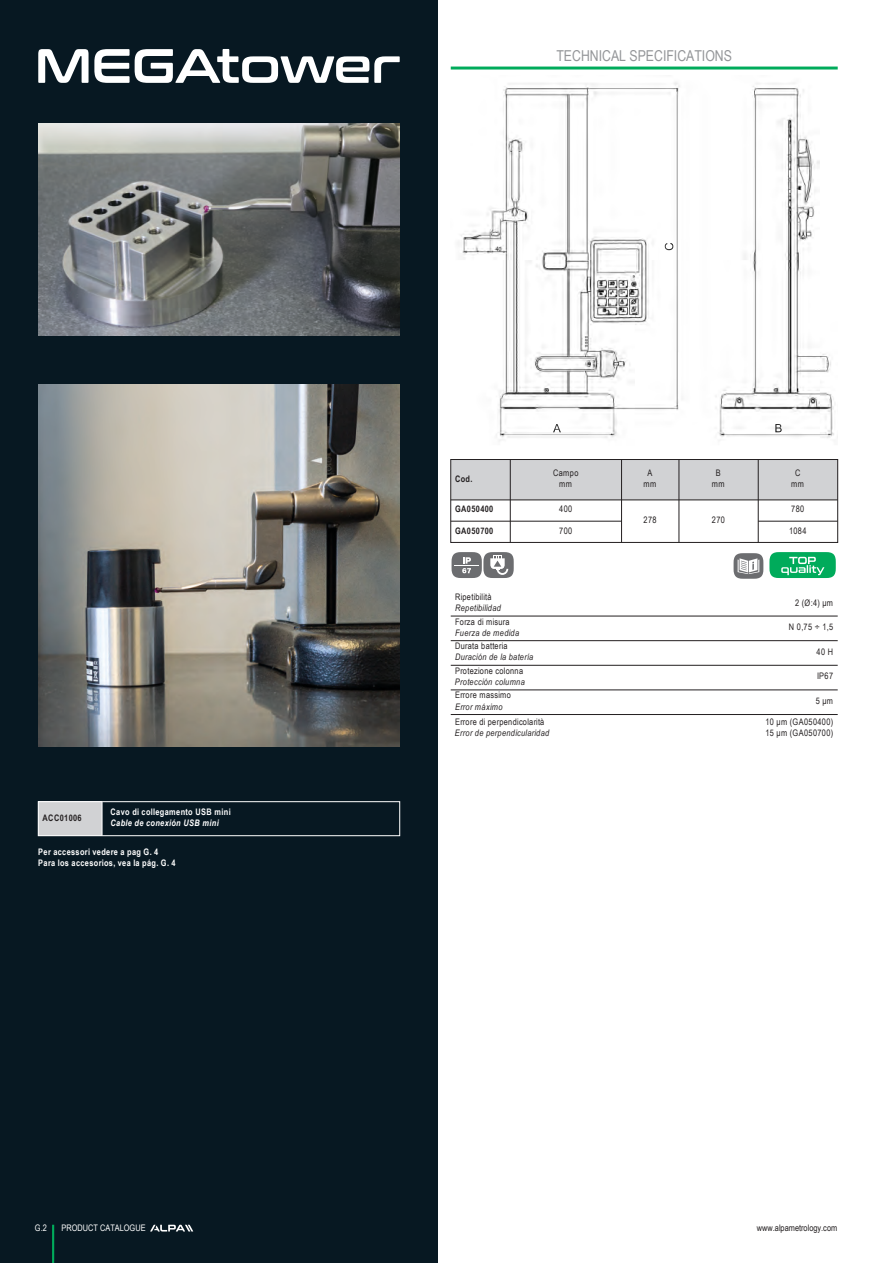
<style>
.page{position:relative;width:893px;height:1263px;background:#fff}
.page>*{position:absolute;margin:0;border:0;box-sizing:border-box;transform-origin:0 0}
.t1{font:15px "Arial Link Narrow";color:#939598}
.t2{font:9px/11.2px "Arial Link Narrow";letter-spacing:.04em;color:#231f20;text-align:center}
.t3{font:italic 9px "Arial Link Narrow";letter-spacing:.04em;color:#231f20}
.t4{font:700 9px/11.2px "Arial Link Narrow";letter-spacing:.04em;color:#fff}
.t5{font:700 9px "Arial Link Narrow";letter-spacing:.04em;color:#231f20}
.t6{font:italic 700 9px "Arial Link Narrow";letter-spacing:.045em;color:#fff}
.t7{font:9px "Arial Link Narrow";color:#231f20}
.t8{font:9px "Arial Link Narrow";color:#fff}
.t9{font:9px "Arial Link Narrow";letter-spacing:.02em;color:#231f20}
</style>
<div class="page">
<div style="left:0;top:0;width:438px;height:1263px;background:#071822"></div>
<svg style="left:150px;top:1225px;width:43px;height:6px"></svg>
<hr style="left:52px;top:1225px;width:2px;height:38px;background:#00ab5b">
<svg style="left:38px;top:49px;width:362px;height:34px"></svg>
<svg style="left:452px;top:552px;width:62px;height:26px"></svg>
<svg style="left:769px;top:552px;width:67px;height:26px;background:#2cb977"></svg>
<svg style="left:734px;top:553px;width:29px;height:26px"></svg>
<hr style="left:451px;top:67px;width:387px;height:3px;background:#00ab5b">
<img style="left:458px;top:82px;width:376px;height:359px">
<svg style="left:553px;top:424px;width:8px;height:8px"></svg>
<svg style="left:775px;top:424px;width:7px;height:8px"></svg>
<svg style="left:665px;top:243px;width:8px;height:7px"></svg>
<div style="left:451px;top:459px;width:59px;height:41px;background:#d1d2d4"></div>
<div style="left:510px;top:459px;width:112px;height:41px;background:#d1d2d4"></div>
<div style="left:622px;top:459px;width:57px;height:41px;background:#d1d2d4"></div>
<div style="left:679px;top:459px;width:79px;height:41px;background:#d1d2d4"></div>
<div style="left:758px;top:459px;width:80px;height:41px;background:#d1d2d4"></div>
<hr style="left:451px;top:500px;width:387px;height:1px;background:#231f20">
<hr style="left:451px;top:521px;width:171px;height:1px;background:#231f20">
<hr style="left:758px;top:521px;width:80px;height:1px;background:#231f20">
<hr style="left:510px;top:459px;width:1px;height:83px;background:#231f20">
<hr style="left:621px;top:459px;width:1px;height:83px;background:#231f20">
<hr style="left:679px;top:459px;width:1px;height:83px;background:#231f20">
<hr style="left:758px;top:459px;width:1px;height:83px;background:#231f20">
<div style="left:451px;top:459px;width:387px;height:84px;border:1px solid #231f20"></div>
<hr style="left:451px;top:616px;width:387px;height:1px;background:#231f20">
<hr style="left:451px;top:640px;width:387px;height:1px;background:#231f20">
<hr style="left:451px;top:665px;width:387px;height:1px;background:#231f20">
<hr style="left:451px;top:690px;width:387px;height:1px;background:#231f20">
<hr style="left:451px;top:714px;width:387px;height:1px;background:#231f20">
<div style="left:38px;top:802px;width:64px;height:34px;background:#d1d2d4"></div>
<hr style="left:102px;top:802px;width:1px;height:34px;background:#fff">
<div style="left:38px;top:801px;width:362px;height:35px;border:1px solid #fff"></div>
<img style="left:38px;top:385px;width:362px;height:361px">
<img style="left:38px;top:123px;width:362px;height:213px">
<h1 class="t1" style="left:556px;top:47px;width:177px">TECHNICAL SPECIFICATIONS</h1>
<p class="t5" style="left:455px;top:473px;width:19px">Cod.</p>
<p class="t2" style="left:553px;top:467px;width:27px">Campo mm</p>
<p class="t2" style="left:644px;top:467px;width:14px">A mm</p>
<p class="t2" style="left:712px;top:467px;width:14px">B mm</p>
<p class="t2" style="left:791px;top:467px;width:14px">C mm</p>
<p class="t5" style="left:455px;top:504px;width:40px">GA050400</p>
<p class="t2" style="left:559px;top:503px;width:14px">400</p>
<p class="t2" style="left:644px;top:514px;width:14px">278</p>
<p class="t2" style="left:712px;top:514px;width:14px">270</p>
<p class="t2" style="left:791px;top:503px;width:14px">780</p>
<p class="t5" style="left:455px;top:525px;width:40px">GA050700</p>
<p class="t2" style="left:559px;top:525px;width:14px">700</p>
<p class="t2" style="left:789px;top:525px;width:19px">1084</p>
<p class="t9" style="left:455px;top:592px;width:38px">Ripetibilità</p>
<p class="t3" style="left:455px;top:603px;width:47px">Repetibilidad</p>
<p class="t2" style="left:795px;top:597px;width:39px">2 (Ø:4) μm</p>
<p class="t2" style="left:455px;top:616px;width:56px">Forza di misura</p>
<p class="t3" style="left:455px;top:627px;width:66px">Fuerza de medida</p>
<p class="t2" style="left:789px;top:621px;width:46px">N 0,75 ÷ 1,5</p>
<p class="t2" style="left:455px;top:640px;width:54px">Durata batteria</p>
<p class="t3" style="left:455px;top:652px;width:80px">Duración de la batería</p>
<p class="t2" style="left:816px;top:646px;width:18px">40 H</p>
<p class="t2" style="left:455px;top:665px;width:70px">Protezione colonna</p>
<p class="t3" style="left:455px;top:677px;width:71px">Protección columna</p>
<p class="t2" style="left:817px;top:671px;width:18px">IP67</p>
<p class="t2" style="left:455px;top:690px;width:58px">Errore massimo</p>
<p class="t3" style="left:455px;top:701px;width:49px">Error máximo</p>
<p class="t2" style="left:816px;top:695px;width:19px">5 μm</p>
<p class="t4" style="left:111px;top:806px;width:122px">Cavo di collegamento USB mini</p>
<p class="t6" style="left:111px;top:818px;width:110px">Cable de conexión USB mini</p>
<p class="t4" style="left:38px;top:846px;width:139px">Per accessori vedere a pag G. 4<br>Para los accesorios, vea la pág. G. 4</p>
<p class="t5" style="left:43px;top:812px;width:41px">ACC01006</p>
<p class="t2" style="left:455px;top:716px;width:91px">Errore di perpendicolarità</p>
<p class="t3" style="left:455px;top:728px;width:96px">Error de perpendicularidad</p>
<p class="t2" style="left:765px;top:716px;width:69px;text-align:left">10 μm (GA050400)<br>15 μm (GA050700)</p>
<p class="t8" style="left:35px;top:1223px;width:13px">G.2</p>
<p class="t8" style="left:62px;top:1223px;width:86px">PRODUCT CATALOGUE</p>
<p class="t7" style="left:757px;top:1223px;width:82px">www.alpametrology.com</p>
</div>
